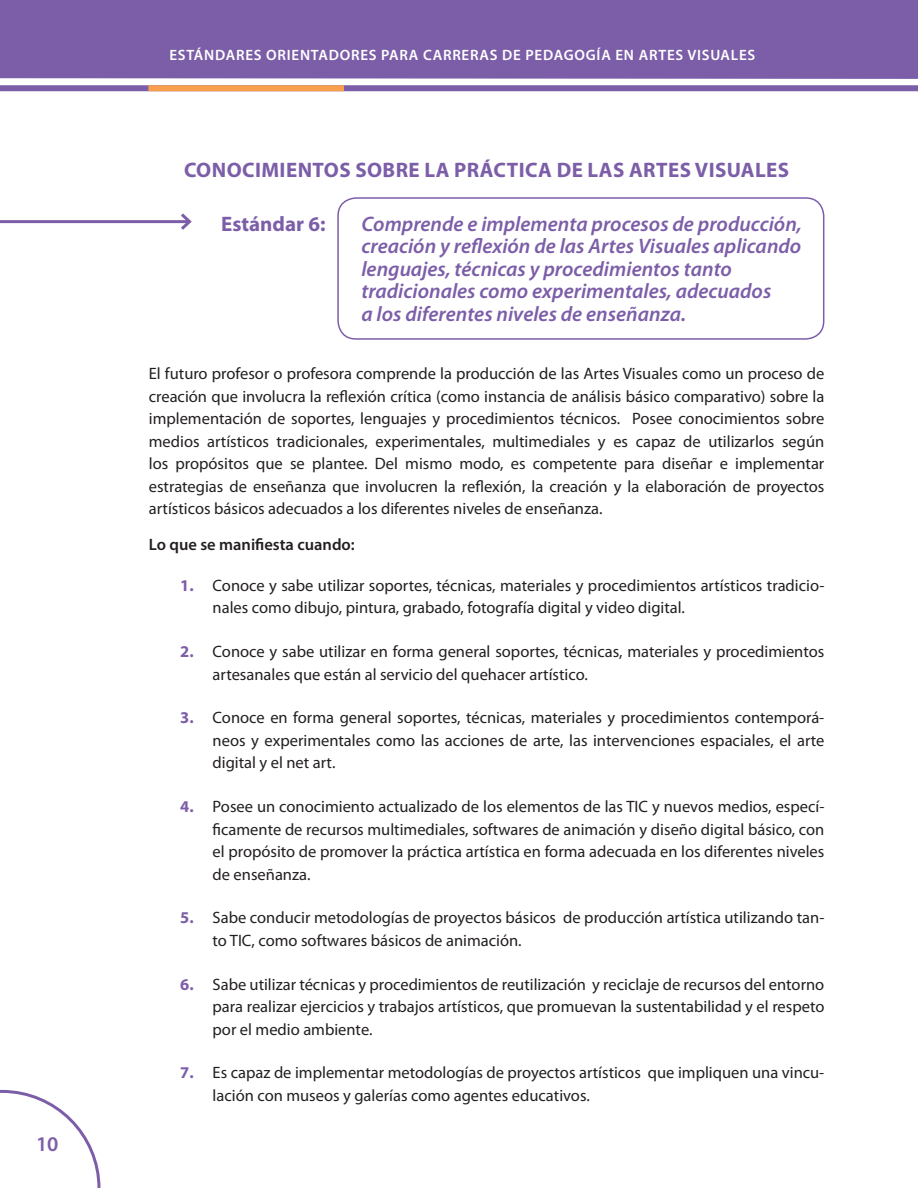
<style>
.page{position:relative;width:918px;height:1188px;background:#fff}
.page>*{position:absolute;margin:0;border:0;box-sizing:border-box;transform-origin:0 0}
.t1{font:italic 600 21px/22.5px "Myriad Pro";color:#7c5ea8}
.t2{font:700 21px "Myriad Pro";color:#7c5ea8}
.t3{font:600 21px "Myriad Pro";color:#7c5ea8}
.t4{font:16.5px/22.5px "Myriad Pro";color:#231f20;text-align:justify}
.t5{font:600 16.5px "Myriad Pro";color:#231f20}
.t6{font:600 15px "Myriad Pro";letter-spacing:.05em;color:#fff}
.s1{font-weight:700;color:#7c5ea8}
</style>
<div class="page">
<div style="left:0;top:0;width:918px;height:79px;background:#7c5ea8"></div>
<div style="left:0;top:85px;width:918px;height:6px;background:#7c5ea8"></div>
<svg style="left:0;top:1090px;width:100px;height:98px"></svg>
<div style="left:148px;top:85px;width:196px;height:6px;background:#f89f4d"></div>
<div style="left:337px;top:197px;width:487px;height:143px;border:2px solid #7c5ea8;border-radius:18px"></div>
<hr style="left:0;top:220px;width:190px;height:3px;background:#7c5ea8">
<svg style="left:178px;top:213px;width:14px;height:17px"></svg>
<p class="t3" style="left:36px;top:1130px;width:24px">10</p>
<p class="t6" style="left:169px;top:45px;width:587px">ESTÁNDARES ORIENTADORES PARA CARRERAS DE PEDAGOGÍA EN ARTES VISUALES</p>
<p class="t2" style="left:184px;top:157px;width:27px">CONOCIMIENTOS</p>
<p class="t2" style="left:355px;top:157px;width:14px">SOBRE</p>
<p class="t2" style="left:424px;top:157px;width:43px">LA PRÁCTICA</p>
<p class="t2" style="left:557px;top:157px;width:44px">DE LAS</p>
<p class="t2" style="left:629px;top:157px;width:27px">ARTES</p>
<p class="t2" style="left:695px;top:157px;width:26px">VISUALES</p>
<p class="t2" style="left:221px;top:210px;width:106px">ESTÁNDAR 6:</p>
<p class="t1" style="left:361px;top:212px;width:442px">Comprende e implementa procesos de producción, creación y reflexión de las Artes Visuales aplicando lenguajes, técnicas y procedimientos tanto tradicionales como experimentales, adecuados<br>a los diferentes niveles de enseñanza.</p>
<p class="t4" style="left:149px;top:362px;width:677px">El futuro profesor o profesora comprende la producción de las Artes Visuales como un proceso de creación que involucra la reflexión crítica (como instancia de análisis básico comparativo) sobre la implementación de soportes, lenguajes y procedimientos técnicos. Posee conocimientos sobre medios artísticos tradicionales, experimentales, multimediales y es capaz de utilizarlos según los propósitos que se plantee. Del mismo modo, es competente para diseñar e implementar estrategias de enseñanza que involucren la reflexión, la creación y la elaboración de proyectos artísticos básicos adecuados a los diferentes niveles de enseñanza.</p>
<p class="t5" style="left:149px;top:534px;width:208px">Lo que se manifiesta cuando:</p>
<p class="t4" style="left:213px;top:574px;width:613px;text-indent:-32px"><span class="s1">1.</span> Conoce y sabe utilizar soportes, técnicas, materiales y procedimientos artísticos tradicio&shy;nales como dibujo, pintura, grabado, fotografía digital y video digital.</p>
<p class="t4" style="left:213px;top:640px;width:613px;text-indent:-32px"><span class="s1">2.</span> Conoce y sabe utilizar en forma general soportes, técnicas, materiales y procedimientos artesanales que están al servicio del quehacer artístico.</p>
<p class="t4" style="left:213px;top:706px;width:613px;text-indent:-32px"><span class="s1">3.</span> Conoce en forma general soportes, técnicas, materiales y procedimientos contemporá&shy;neos y experimentales como las acciones de arte, las intervenciones espaciales, el arte digital y el net art.</p>
<p class="t4" style="left:213px;top:795px;width:613px;text-indent:-32px"><span class="s1">4.</span> Posee un conocimiento actualizado de los elementos de las TIC y nuevos medios, especí&shy;ficamente de recursos multimediales, softwares de animación y diseño digital básico, con el propósito de promover la práctica artística en forma adecuada en los diferentes niveles de enseñanza.</p>
<p class="t4" style="left:213px;top:906px;width:613px;text-indent:-32px"><span class="s1">5.</span> Sabe conducir metodologías de proyectos básicos de producción artística utilizando tan&shy;to TIC, como softwares básicos de animación.</p>
<p class="t4" style="left:213px;top:973px;width:613px;text-indent:-32px"><span class="s1">6.</span> Sabe utilizar técnicas y procedimientos de reutilización y reciclaje de recursos del entorno para realizar ejercicios y trabajos artísticos, que promuevan la sustentabilidad y el respeto por el medio ambiente.</p>
<p class="t4" style="left:213px;top:1061px;width:613px;text-indent:-32px"><span class="s1">7.</span> Es capaz de implementar metodologías de proyectos artísticos que impliquen una vincu&shy;lación con museos y galerías como agentes educativos.</p>
</div>
